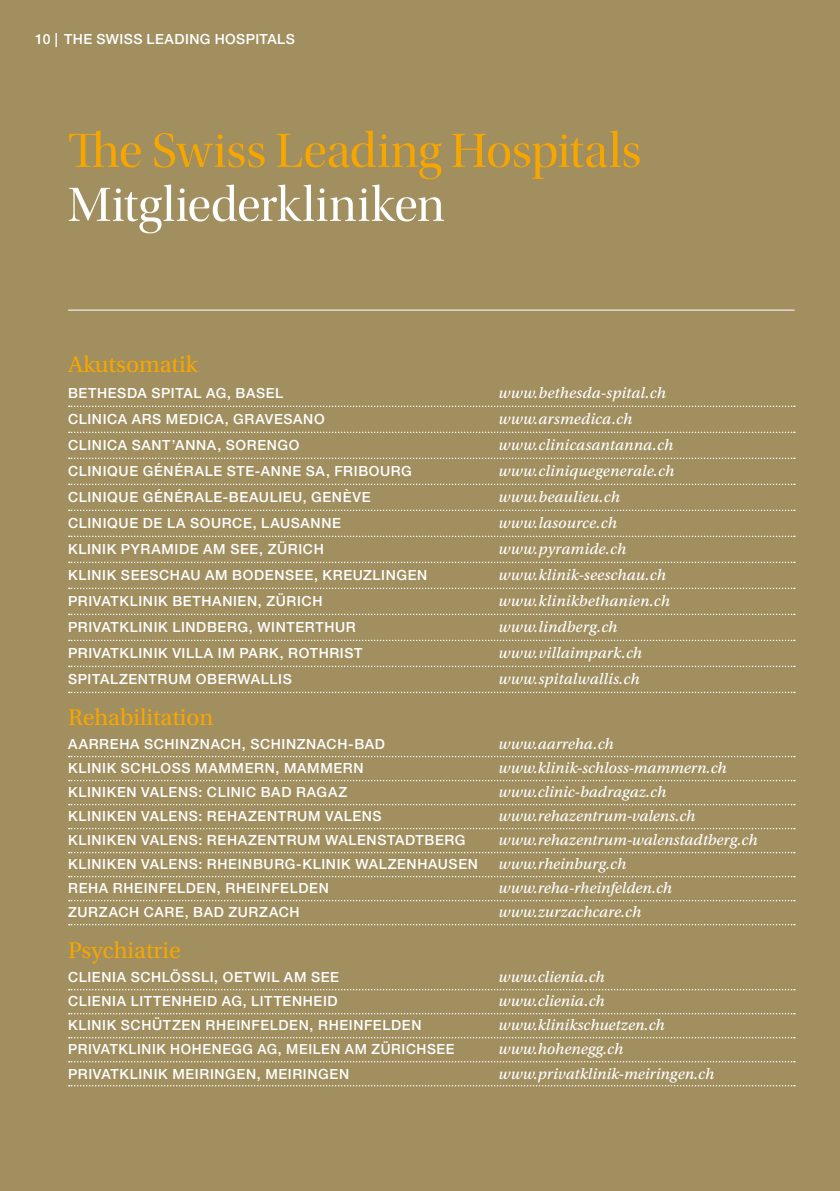
<style>
.page{position:relative;width:840px;height:1191px;background:#fff}
.page>*{position:absolute;margin:0;border:0;box-sizing:border-box;transform-origin:0 0}
.t1{font:50px "Utopia Std Disp";letter-spacing:-.005em;color:#f7a600}
.t2{font:50px "Utopia Std Disp";letter-spacing:.005em;color:#fff}
.t3{font:24px "Utopia Std";color:#f7a600}
.t4{font:16px "Utopia Std Capt It";color:#fff}
.t5{font:500 14px "Helvetica Neue LT Std";letter-spacing:.045em;color:#fff}
</style>
<div class="page">
<hr style="left:839px;top:0;width:1px;height:1191px;background:#a18f60">
<div style="left:0;top:0;width:839px;height:1191px;background:#a18f60"></div>
<hr style="left:68px;top:310px;width:726px;height:1px;background:#fff">
<svg style="left:69px;top:405px;width:725px;height:2px"></svg>
<svg style="left:69px;top:431px;width:725px;height:2px"></svg>
<svg style="left:69px;top:457px;width:725px;height:2px"></svg>
<svg style="left:69px;top:483px;width:725px;height:2px"></svg>
<svg style="left:69px;top:509px;width:725px;height:2px"></svg>
<svg style="left:69px;top:535px;width:725px;height:2px"></svg>
<svg style="left:69px;top:561px;width:725px;height:2px"></svg>
<svg style="left:69px;top:587px;width:725px;height:2px"></svg>
<svg style="left:69px;top:613px;width:725px;height:2px"></svg>
<svg style="left:69px;top:639px;width:725px;height:2px"></svg>
<svg style="left:69px;top:665px;width:725px;height:2px"></svg>
<svg style="left:69px;top:691px;width:725px;height:2px"></svg>
<svg style="left:69px;top:756px;width:725px;height:1px"></svg>
<svg style="left:69px;top:780px;width:725px;height:1px"></svg>
<svg style="left:69px;top:804px;width:725px;height:1px"></svg>
<svg style="left:69px;top:828px;width:725px;height:1px"></svg>
<svg style="left:69px;top:852px;width:725px;height:1px"></svg>
<svg style="left:69px;top:876px;width:725px;height:1px"></svg>
<svg style="left:69px;top:900px;width:725px;height:1px"></svg>
<svg style="left:69px;top:924px;width:725px;height:1px"></svg>
<svg style="left:69px;top:989px;width:725px;height:1px"></svg>
<svg style="left:69px;top:1013px;width:725px;height:1px"></svg>
<svg style="left:69px;top:1037px;width:725px;height:1px"></svg>
<svg style="left:69px;top:1061px;width:725px;height:1px"></svg>
<svg style="left:69px;top:1085px;width:725px;height:1px"></svg>
<p class="t5" style="left:35px;top:31px;width:261px">10 | THE SWISS LEADING HOSPITALS</p>
<h1 class="t1" style="left:68px;top:124px;width:574px">The Swiss Leading Hospitals</h1>
<h1 class="t2" style="left:68px;top:178px;width:378px">Mitgliederkliniken</h1>
<h2 class="t3" style="left:68px;top:351px;width:131px">Akutsomatik</h2>
<p class="t5" style="left:68px;top:385px;width:216px">BETHESDA SPITAL AG, BASEL</p>
<p class="t4" style="left:498px;top:384px;width:169px">www.bethesda-spital.ch</p>
<p class="t5" style="left:68px;top:411px;width:258px">CLINICA ARS MEDICA, GRAVESANO</p>
<p class="t4" style="left:498px;top:410px;width:135px">www.arsmedica.ch</p>
<p class="t5" style="left:68px;top:437px;width:233px">CLINICA SANT’ANNA, SORENGO</p>
<p class="t4" style="left:498px;top:436px;width:176px">www.clinicasantanna.ch</p>
<p class="t5" style="left:68px;top:463px;width:345px">CLINIQUE GÉNÉRALE STE-ANNE SA, FRIBOURG</p>
<p class="t4" style="left:498px;top:462px;width:177px">www.cliniquegenerale.ch</p>
<p class="t5" style="left:68px;top:489px;width:304px">CLINIQUE GÉNÉRALE-BEAULIEU, GENÈVE</p>
<p class="t4" style="left:498px;top:488px;width:123px">www.beaulieu.ch</p>
<p class="t5" style="left:68px;top:515px;width:274px">CLINIQUE DE LA SOURCE, LAUSANNE</p>
<p class="t4" style="left:498px;top:514px;width:120px">www.lasource.ch</p>
<p class="t5" style="left:68px;top:541px;width:257px">KLINIK PYRAMIDE AM SEE, ZÜRICH</p>
<p class="t4" style="left:498px;top:540px;width:129px">www.pyramide.ch</p>
<p class="t5" style="left:68px;top:567px;width:360px">KLINIK SEESCHAU AM BODENSEE, KREUZLINGEN</p>
<p class="t4" style="left:498px;top:566px;width:169px">www.klinik-seeschau.ch</p>
<p class="t5" style="left:68px;top:593px;width:256px">PRIVATKLINIK BETHANIEN, ZÜRICH</p>
<p class="t4" style="left:498px;top:592px;width:173px">www.klinikbethanien.ch</p>
<p class="t5" style="left:68px;top:619px;width:289px">PRIVATKLINIK LINDBERG, WINTERTHUR</p>
<p class="t4" style="left:498px;top:618px;width:120px">www.lindberg.ch</p>
<p class="t5" style="left:68px;top:645px;width:296px">PRIVATKLINIK VILLA IM PARK, ROTHRIST</p>
<p class="t4" style="left:498px;top:644px;width:145px">www.villaimpark.ch</p>
<p class="t5" style="left:68px;top:671px;width:225px">SPITALZENTRUM OBERWALLIS</p>
<p class="t4" style="left:498px;top:670px;width:142px">www.spitalwallis.ch</p>
<h2 class="t3" style="left:68px;top:704px;width:147px">Rehabilitation</h2>
<p class="t5" style="left:68px;top:736px;width:318px">AARREHA SCHINZNACH, SCHINZNACH-BAD</p>
<p class="t4" style="left:498px;top:735px;width:116px">www.aarreha.ch</p>
<p class="t5" style="left:68px;top:760px;width:297px">KLINIK SCHLOSS MAMMERN, MAMMERN</p>
<p class="t4" style="left:498px;top:759px;width:229px">www.klinik-schloss-mammern.ch</p>
<p class="t5" style="left:68px;top:784px;width:280px">KLINIKEN VALENS: CLINIC BAD RAGAZ</p>
<p class="t4" style="left:498px;top:783px;width:169px">www.clinic-badragaz.ch</p>
<p class="t5" style="left:68px;top:808px;width:315px">KLINIKEN VALENS: REHAZENTRUM VALENS</p>
<p class="t4" style="left:498px;top:807px;width:198px">www.rehazentrum-valens.ch</p>
<p class="t5" style="left:68px;top:832px;width:399px">KLINIKEN VALENS: REHAZENTRUM WALENSTADTBERG</p>
<p class="t4" style="left:498px;top:831px;width:260px">www.rehazentrum-walenstadtberg.ch</p>
<p class="t5" style="left:68px;top:856px;width:411px">KLINIKEN VALENS: RHEINBURG-KLINIK WALZENHAUSEN</p>
<p class="t4" style="left:498px;top:855px;width:129px">www.rheinburg.ch</p>
<p class="t5" style="left:68px;top:880px;width:262px">REHA RHEINFELDEN, RHEINFELDEN</p>
<p class="t4" style="left:498px;top:879px;width:175px">www.reha-rheinfelden.ch</p>
<p class="t5" style="left:68px;top:904px;width:233px">ZURZACH CARE, BAD ZURZACH</p>
<p class="t4" style="left:498px;top:903px;width:144px">www.zurzachcare.ch</p>
<h2 class="t3" style="left:68px;top:937px;width:114px">Psychiatrie</h2>
<p class="t5" style="left:68px;top:969px;width:272px">CLIENIA SCHLÖSSLI, OETWIL AM SEE</p>
<p class="t4" style="left:498px;top:968px;width:107px">www.clienia.ch</p>
<p class="t5" style="left:68px;top:993px;width:271px">CLIENIA LITTENHEID AG, LITTENHEID</p>
<p class="t4" style="left:498px;top:992px;width:107px">www.clienia.ch</p>
<p class="t5" style="left:68px;top:1017px;width:354px">KLINIK SCHÜTZEN RHEINFELDEN, RHEINFELDEN</p>
<p class="t4" style="left:498px;top:1016px;width:167px">www.klinikschuetzen.ch</p>
<p class="t5" style="left:68px;top:1041px;width:388px">PRIVATKLINIK HOHENEGG AG, MEILEN AM ZÜRICHSEE</p>
<p class="t4" style="left:498px;top:1040px;width:126px">www.hohenegg.ch</p>
<p class="t5" style="left:68px;top:1065px;width:282px">PRIVATKLINIK MEIRINGEN, MEIRINGEN</p>
<p class="t4" style="left:498px;top:1064px;width:217px">www.privatklinik-meiringen.ch</p>
</div>
